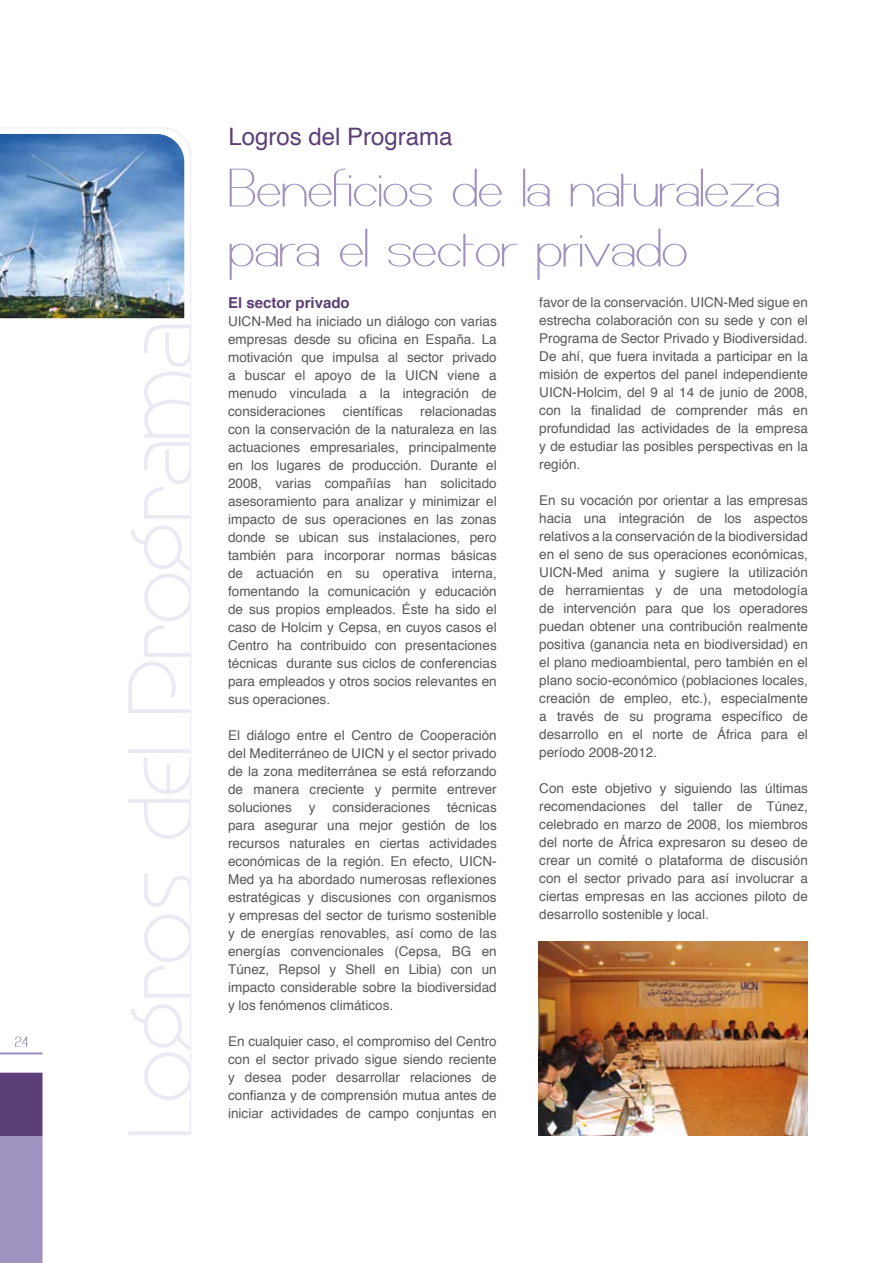
<style>
.page{position:relative;width:893px;height:1263px;background:#fff}
.page>*{position:absolute;margin:0;border:0;box-sizing:border-box;transform-origin:0 0}
.t1{font:104.1px "Perisphere";letter-spacing:.01em;color:#ece9f3}
.t2{font:55.5px/60px "Castorgate";color:#9f91c0}
.t3{font:24px "Helvetica";color:#5c3f76}
.t4{font:700 15px "Helvetica";color:#5c3f76}
.t5{font:15px "Castorgate";color:#5c3f76}
.t6{font:13.5px/18px "Helvetica";color:#58585a;text-align:justify}
</style>
<div class="page">
<div style="left:0;top:1136px;width:43px;height:127px;background:#9f91c0"></div>
<img style="left:539px;top:941px;width:269px;height:194px">
<svg style="left:0;top:127px;width:191px;height:1009px"></svg>
<img style="left:0;top:134px;width:184px;height:184px">
<p class="t5" style="left:15px;top:1033px;width:15px">24</p>
<h1 class="t1" style="left:116px;top:1137px;width:816px;rotate:-90deg">Logros del Programa</h1>
<h3 class="t3" style="left:229px;top:116px;width:226px">Logros del Programa</h3>
<h2 class="t2" style="left:228px;top:158px;width:553px">Beneficios de la naturaleza para el sector privado</h2>
<p class="t4" style="left:228px;top:289px;width:123px">El sector privado</p>
<p class="t6" style="left:228px;top:312px;width:270px">UICN-Med ha iniciado un diálogo con varias empresas desde su oficina en España. La motivación que impulsa al sector privado a buscar el apoyo de la UICN viene a menudo vinculada a la integración de consideraciones</p>
<p class="t6" style="left:343px;top:402px;width:62px">científicas</p>
<p class="t6" style="left:228px;top:402px;width:270px;text-indent:192px">relacionadas con la conservación de la naturaleza en las actuaciones empresariales, principalmente en los lugares de producción. Durante el 2008, varias compañías han solicitado asesoramiento para analizar y minimizar el impacto de sus operaciones en las zonas donde se ubican sus instalaciones, pero también para incorporar normas básicas de actuación en su operativa interna, fomentando la comunicación y educación de sus propios empleados. Éste ha sido el caso de Holcim y Cepsa, en cuyos casos el Centro ha contribuido con presentaciones técnicas durante sus ciclos de conferencias para empleados y otros socios relevantes en sus operaciones.</p>
<p class="t6" style="left:228px;top:726px;width:270px">El diálogo entre el Centro de Cooperación del Mediterráneo de UICN y el sector privado de la zona mediterránea se está reforzando de manera creciente y permite entrever soluciones</p>
<p class="t6" style="left:228px;top:798px;width:270px;text-indent:219px">técnicas para asegurar una mejor gestión de los recursos naturales en ciertas actividades económicas de la región. En efecto, UICN-Med ya ha abordado numerosas reflexiones estratégicas y discusiones con organismos y empresas del sector de turismo sostenible y de energías renovables, así como de las energías convencionales (Cepsa, BG en Túnez, Repsol y Shell en Libia) con un impacto considerable sobre la biodiversidad y los fenómenos climáticos.</p>
<p class="t6" style="left:228px;top:1032px;width:270px">En cualquier caso, el compromiso del Centro con el sector privado sigue siendo reciente y desea poder desarrollar relaciones de confianza y de comprensión mutua antes de iniciar actividades de campo conjuntas en</p>
<p class="t6" style="left:309px;top:798px;width:8px">y</p>
<p class="t6" style="left:333px;top:798px;width:99px">consideraciones</p>
<p class="t6" style="left:539px;top:292px;width:270px">favor de la conservación. UICN-Med sigue en estrecha colaboración con su sede y con el Programa de Sector Privado y Biodiversidad.<br>De ahí, que fuera invitada a participar en la misión de expertos del panel independiente UICN-Holcim, del 9 al 14 de junio de 2008, con la finalidad de comprender más en profundidad las actividades de la empresa y de estudiar las posibles perspectivas en la región.</p>
<p class="t6" style="left:539px;top:490px;width:270px">En su vocación por orientar a las empresas hacia una integración de los aspectos relativos a la conservación de la biodiversidad en el seno de sus operaciones económicas, UICN-Med anima y sugiere la utilización de herramientas y de una metodología de intervención para que los operadores puedan obtener una contribución realmente positiva (ganancia neta en biodiversidad) en el plano medioambiental, pero también en el plano socio-económico (poblaciones locales, creación de empleo, etc.), especialmente a través de su programa específico de desarrollo en el norte de África para el período 2008-2012.</p>
<p class="t6" style="left:539px;top:778px;width:270px">Con este objetivo y siguiendo las últimas recomendaciones del taller de Túnez, celebrado en marzo de 2008, los miembros del norte de África expresaron su deseo de crear un comité o plataforma de discusión con el sector privado para así involucrar a ciertas empresas en las acciones piloto de desarrollo sostenible y local.</p>
</div>
